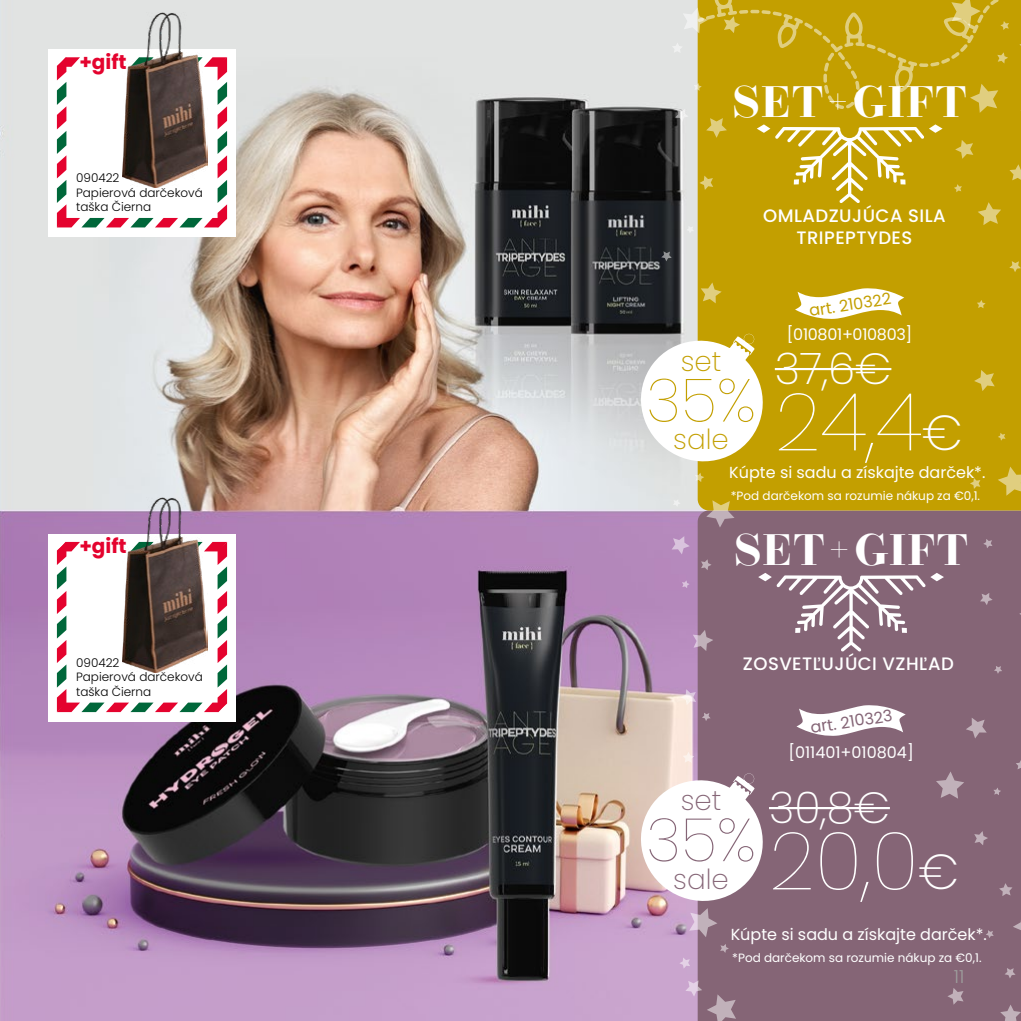
<style>
.page{position:relative;width:1021px;height:1021px;background:#fff}
.page>*{position:absolute;margin:0;border:0;box-sizing:border-box;transform-origin:0 0}
.t1{font:100 80.6px "Poppins";color:#fff}
.t2{font:100 60.4px "Poppins";color:#c39f00}
.t3{font:100 60.4px "Poppins";color:#856576}
.t4{font:700 44px "Operetta 12";letter-spacing:.025em;color:#fff}
.t5{font:200 43.6px "Poppins";color:#fff}
.t6{font:200 27.6px "Poppins";color:#c39f00}
.t7{font:200 27.6px "Poppins";color:#856576}
.t8{font:700 20px "Poppins";color:#e4032e}
.t9{font:500 18px/21.6px "Poppins";letter-spacing:.025em;color:#fff;text-align:center}
.t10{font:300 18px "Poppins";color:#9d9d9c}
.t11{font:16px "Poppins";color:#fff}
.t12{font:16px "Poppins";letter-spacing:-.02em;color:#fff}
.t13{font:16px "Poppins";color:#c39f00}
.t14{font:16px "Poppins";color:#856576}
.t15{font:300 12px/14.4px "Poppins";color:#000}
.t16{font:12px "Poppins";color:#fff}
.s1{font-weight:200;font-size:49.2px}
</style>
<div class="page">
<img style="left:0;top:0;width:697px;height:1020px">
<div style="left:697px;top:510px;width:323px;height:510px;background:#856576"></div>
<div style="left:697px;top:233px;width:323px;height:277px;background:#c39f00"></div>
<svg style="left:974px;top:370px;width:20px;height:21px"></svg>
<svg style="left:976px;top:300px;width:9px;height:8px"></svg>
<svg style="left:997px;top:433px;width:8px;height:7px"></svg>
<svg style="left:947px;top:987px;width:16px;height:17px"></svg>
<svg style="left:1019px;top:605px;width:1px;height:17px"></svg>
<svg style="left:997px;top:466px;width:23px;height:29px"></svg>
<svg style="left:936px;top:771px;width:28px;height:27px"></svg>
<svg style="left:1009px;top:261px;width:11px;height:11px"></svg>
<svg style="left:1015px;top:759px;width:5px;height:10px"></svg>
<svg style="left:974px;top:831px;width:14px;height:14px"></svg>
<svg style="left:1000px;top:1004px;width:20px;height:16px"></svg>
<svg style="left:983px;top:539px;width:9px;height:9px"></svg>
<svg style="left:969px;top:478px;width:11px;height:11px"></svg>
<svg style="left:980px;top:592px;width:12px;height:13px"></svg>
<svg style="left:1004px;top:967px;width:11px;height:11px"></svg>
<svg style="left:993px;top:665px;width:9px;height:9px"></svg>
<svg style="left:985px;top:930px;width:8px;height:8px"></svg>
<svg style="left:965px;top:717px;width:21px;height:21px"></svg>
<svg style="left:999px;top:883px;width:13px;height:13px"></svg>
<svg style="left:1012px;top:913px;width:8px;height:26px"></svg>
<svg style="left:993px;top:787px;width:8px;height:8px"></svg>
<svg style="left:692px;top:630px;width:21px;height:21px"></svg>
<svg style="left:702px;top:712px;width:8px;height:9px"></svg>
<svg style="left:680px;top:689px;width:16px;height:16px"></svg>
<svg style="left:682px;top:580px;width:7px;height:8px"></svg>
<svg style="left:671px;top:536px;width:18px;height:18px"></svg>
<svg style="left:706px;top:500px;width:28px;height:27px"></svg>
<svg style="left:682px;top:751px;width:12px;height:12px"></svg>
<svg style="left:661px;top:251px;width:10px;height:10px"></svg>
<svg style="left:701px;top:559px;width:10px;height:11px"></svg>
<svg style="left:673px;top:499px;width:7px;height:8px"></svg>
<svg style="left:700px;top:282px;width:21px;height:21px"></svg>
<svg style="left:685px;top:980px;width:51px;height:40px;background:#a28599"></svg>
<svg style="left:679px;top:957px;width:11px;height:11px"></svg>
<svg style="left:720px;top:943px;width:9px;height:9px"></svg>
<svg style="left:672px;top:0;width:349px;height:233px;background:#c6a71d"></svg>
<svg style="left:758px;top:573px;width:185px;height:78px;background:#9a7f8d"></svg>
<svg style="left:633px;top:333px;width:137px;height:149px"></svg>
<svg style="left:633px;top:772px;width:137px;height:165px"></svg>
<hr style="left:774px;top:368px;width:117px;height:2px;background:#fff">
<svg style="left:795px;top:288px;width:109px;height:31px"></svg>
<hr style="left:769px;top:807px;width:120px;height:2px;background:#fff">
<svg style="left:796px;top:705px;width:109px;height:31px"></svg>
<div style="left:48px;top:49px;width:188px;height:188px;background:#fff"></div>
<svg style="left:57px;top:57px;width:170px;height:170px"></svg>
<img style="left:122px;top:13px;width:85px;height:175px">
<div style="left:48px;top:534px;width:188px;height:187px;background:#fff"></div>
<svg style="left:57px;top:542px;width:170px;height:170px"></svg>
<img style="left:122px;top:497px;width:85px;height:175px">
<p class="t8" style="left:79px;top:50px;width:49px">+gift</p>
<p class="t15" style="left:76px;top:171px;width:128px">090422<br>Papierová darčeková taška Čierna</p>
<p class="t8" style="left:79px;top:534px;width:49px">+gift</p>
<p class="t15" style="left:76px;top:655px;width:128px">090422<br>Papierová darčeková taška Čierna</p>
<h3 class="t4" style="left:732px;top:76px;width:236px">SET+GIFT</h3>
<p class="t9" style="left:763px;top:205px;width:184px">OMLADZUJÚCA SILA<br>TRIPEPTYDES</p>
<p class="t13" style="left:808px;top:302px;width:84px;rotate:-9deg">art. 210322</p>
<h3 class="t6" style="left:680px;top:345px;width:42px">set</h3>
<h2 class="t2" style="left:646px;top:365px;width:111px">35%</h2>
<h3 class="t6" style="left:673px;top:423px;width:57px">sale</h3>
<p class="t12" style="left:786px;top:325px;width:127px">[010801+010803]</p>
<h3 class="t5" style="left:774px;top:343px;width:118px">37,6€</h3>
<h1 class="t1" style="left:774px;top:375px;width:189px">24,4<span class="s1">€</span></h1>
<p class="t11" style="left:729px;top:463px;width:258px">Kúpte si sadu a získajte darček*.</p>
<p class="t16" style="left:730px;top:488px;width:251px">*Pod darčekom sa rozumie nákup za €0,1.</p>
<h3 class="t4" style="left:733px;top:524px;width:236px">SET+GIFT</h3>
<p class="t9" style="left:743px;top:653px;width:212px">ZOSVETĽUJÚCI VZHĽAD</p>
<p class="t14" style="left:809px;top:718px;width:84px;rotate:-9deg">art. 210323</p>
<h3 class="t7" style="left:680px;top:784px;width:42px">set</h3>
<h2 class="t3" style="left:646px;top:805px;width:111px">35%</h2>
<h3 class="t7" style="left:673px;top:863px;width:57px">sale</h3>
<p class="t11" style="left:788px;top:742px;width:127px">[011401+010804]</p>
<h3 class="t5" style="left:769px;top:782px;width:122px">30,8€</h3>
<h1 class="t1" style="left:769px;top:814px;width:192px">20,0<span class="s1">€</span></h1>
<p class="t11" style="left:730px;top:924px;width:258px">Kúpte si sadu a získajte darček*.</p>
<p class="t16" style="left:732px;top:951px;width:251px">*Pod darčekom sa rozumie nákup za €0,1.</p>
<p class="t10" style="left:953px;top:966px;width:12px">11</p>
</div>
